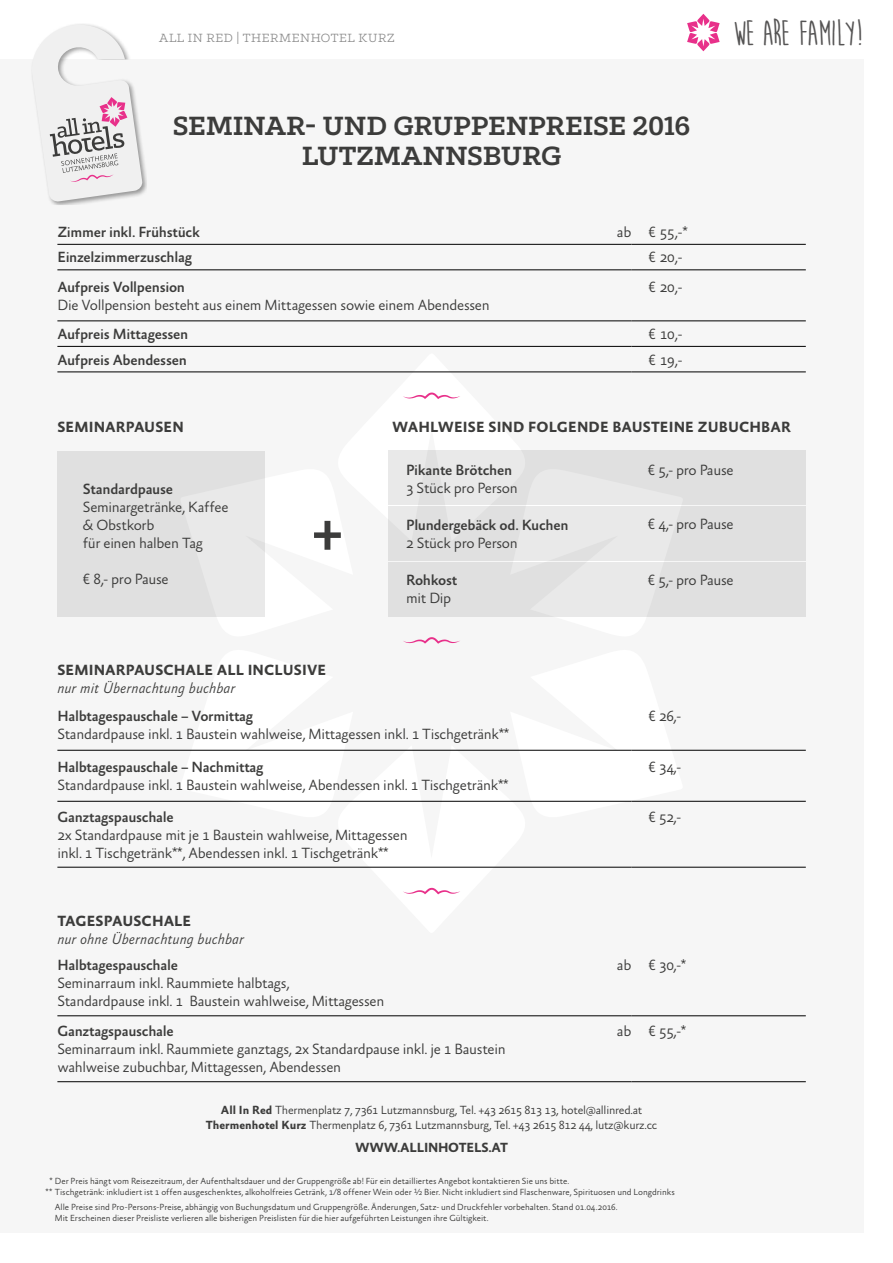
<style>
.page{position:relative;width:893px;height:1263px;background:#fff}
.page>*{position:absolute;margin:0;border:0;box-sizing:border-box;transform-origin:0 0}
.t1{font:500 63.45px "Absara Sans";color:#3c3c3b}
.t2{font:700 36.3px "Moon Flower";letter-spacing:-.05em;color:#555454}
.t3{font:700 30px/30px "Klinic Slab";letter-spacing:-.01em;color:#3c3c3b;text-align:center}
.t4{font:300 15px/18px "Absara Sans";letter-spacing:-.02em;color:#3c3c3b}
.t5{font:500 15px "Absara Sans";letter-spacing:-.02em;color:#3c3c3b}
.t6{font:700 15px "Absara Sans";letter-spacing:.005em;color:#3c3c3b}
.t7{font:italic 300 15px "Absara Sans";color:#3c3c3b}
.t8{font:13.5px "Klinic Slab";letter-spacing:.04em;color:#878787}
.t9{font:700 13.5px "Absara Sans";letter-spacing:-.02em;color:#3c3c3b}
.t10{font:300 12px/15px "Absara Sans";letter-spacing:-.02em;color:#3c3c3b;text-align:center}
.t11{font:300 9px/10.8px "Absara Sans";color:#3c3c3b}
.s1{font-weight:700}
</style>
<div class="page">
<div style="left:0;top:60px;width:863px;height:1173px;background:#f6f6f6"></div>
<svg style="left:180px;top:371px;width:503px;height:524px"></svg>
<div style="left:57px;top:451px;width:208px;height:166px;background:#e0e0e0"></div>
<div style="left:389px;top:451px;width:417px;height:54px;background:#e0e0e0"></div>
<div style="left:389px;top:563px;width:417px;height:54px;background:#e0e0e0"></div>
<div style="left:389px;top:507px;width:417px;height:54px;background:#e0e0e0"></div>
<svg style="left:687px;top:14px;width:33px;height:37px"></svg>
<hr style="left:57px;top:244px;width:574px;height:1px;background:#000">
<hr style="left:631px;top:244px;width:175px;height:1px;background:#000">
<hr style="left:57px;top:270px;width:574px;height:1px;background:#000">
<hr style="left:631px;top:270px;width:175px;height:1px;background:#000">
<hr style="left:57px;top:321px;width:574px;height:1px;background:#000">
<hr style="left:631px;top:321px;width:175px;height:1px;background:#000">
<hr style="left:57px;top:346px;width:574px;height:1px;background:#000">
<hr style="left:631px;top:346px;width:175px;height:1px;background:#000">
<hr style="left:57px;top:372px;width:574px;height:1px;background:#000">
<hr style="left:631px;top:372px;width:175px;height:1px;background:#000">
<svg style="left:403px;top:393px;width:57px;height:6px"></svg>
<svg style="left:403px;top:637px;width:57px;height:7px"></svg>
<hr style="left:57px;top:750px;width:574px;height:1px;background:#000">
<hr style="left:631px;top:750px;width:175px;height:1px;background:#000">
<hr style="left:57px;top:801px;width:574px;height:1px;background:#000">
<hr style="left:631px;top:801px;width:175px;height:1px;background:#000">
<hr style="left:57px;top:867px;width:574px;height:1px;background:#000">
<hr style="left:631px;top:867px;width:175px;height:1px;background:#000">
<svg style="left:403px;top:888px;width:57px;height:6px"></svg>
<hr style="left:57px;top:1015px;width:574px;height:1px;background:#000">
<hr style="left:631px;top:1015px;width:175px;height:1px;background:#000">
<hr style="left:57px;top:1081px;width:574px;height:1px;background:#000">
<hr style="left:631px;top:1081px;width:175px;height:1px;background:#000">
<div style="left:30px;top:23px;width:117px;height:182px;background:#000;opacity:.4"></div>
<svg style="left:30px;top:23px;width:113px;height:179px"></svg>
<p class="t8" style="left:159px;top:29px;width:237px">ALL IN RED | THERMENHOTEL KURZ</p>
<h3 class="t3" style="left:173px;top:110px;width:519px">SEMINAR- UND GRUPPENPREISE 2016<br>LUTZMANNSBURG</h3>
<p class="t5" style="left:57px;top:224px;width:144px">Zimmer inkl. Frühstück</p>
<p class="t4" style="left:617px;top:224px;width:73px">ab € 55,-*</p>
<p class="t5" style="left:57px;top:250px;width:136px">Einzelzimmerzuschlag</p>
<p class="t4" style="left:648px;top:249px;width:36px">€ 20,-</p>
<p class="t5" style="left:57px;top:279px;width:129px">Aufpreis Vollpension</p>
<p class="t4" style="left:57px;top:296px;width:434px">Die Vollpension besteht aus einem Mittagessen sowie einem Abendessen</p>
<p class="t4" style="left:648px;top:278px;width:36px">€ 20,-</p>
<p class="t5" style="left:57px;top:326px;width:132px">Aufpreis Mittagessen</p>
<p class="t4" style="left:648px;top:326px;width:36px">€ 10,-</p>
<p class="t5" style="left:57px;top:352px;width:131px">Aufpreis Abendessen</p>
<p class="t4" style="left:648px;top:351px;width:36px">€ 19,-</p>
<h2 class="t2" style="left:732px;top:14px;width:132px">WE ARE FAMILY!</h2>
<p class="t6" style="left:57px;top:419px;width:128px">SEMINARPAUSEN</p>
<p class="t6" style="left:392px;top:419px;width:400px">WAHLWEISE SIND FOLGENDE BAUSTEINE ZUBUCHBAR</p>
<p class="t5" style="left:83px;top:481px;width:92px">Standardpause</p>
<p class="t4" style="left:83px;top:499px;width:147px">Seminargetränke, Kaffee &amp; Obstkorb<br>für einen halben Tag</p>
<p class="t4" style="left:83px;top:571px;width:87px">€ 8,- pro Pause</p>
<p class="t5" style="left:406px;top:462px;width:108px">Pikante Brötchen</p>
<p class="t4" style="left:406px;top:480px;width:113px">3 Stück pro Person</p>
<p class="t4" style="left:648px;top:462px;width:87px">€ 5,- pro Pause</p>
<h1 class="t1" style="left:312px;top:496px;width:33px">+</h1>
<p class="t5" style="left:406px;top:517px;width:164px">Plundergebäck od. Kuchen</p>
<p class="t4" style="left:406px;top:535px;width:113px">2 Stück pro Person</p>
<p class="t4" style="left:648px;top:516px;width:87px">€ 4,- pro Pause</p>
<p class="t5" style="left:406px;top:573px;width:53px">Rohkost</p>
<p class="t4" style="left:406px;top:590px;width:47px">mit Dip</p>
<p class="t4" style="left:648px;top:572px;width:87px">€ 5,- pro Pause</p>
<p class="t6" style="left:57px;top:662px;width:170px">SEMINARPAUSCHALE ALL</p>
<p class="t6" style="left:248px;top:662px;width:10px">INCLU</p>
<p class="t6" style="left:294px;top:662px;width:32px">SIVE</p>
<p class="t7" style="left:57px;top:680px;width:180px">nur mit Übernachtung buchbar</p>
<p class="t5" style="left:57px;top:708px;width:197px">Halbtagespauschale – Vormittag</p>
<p class="t4" style="left:57px;top:726px;width:453px">Standardpause inkl. 1 Baustein wahlweise, Mittagessen inkl. 1 Tischgetränk**</p>
<p class="t5" style="left:57px;top:759px;width:208px">Halbtagespauschale – Nachmittag</p>
<p class="t4" style="left:57px;top:777px;width:453px">Standardpause inkl. 1 Baustein wahlweise, Abendessen inkl. 1 Tischgetränk**</p>
<p class="t5" style="left:57px;top:809px;width:118px">Ganztagspauschale</p>
<p class="t4" style="left:57px;top:826px;width:352px">2x Standardpause mit je 1 Baustein wahlweise, Mittagessen inkl. 1 Tischgetränk**, Abendessen inkl. 1 Tischgetränk**</p>
<p class="t4" style="left:648px;top:708px;width:34px">€ 26,-</p>
<p class="t4" style="left:648px;top:759px;width:34px">€ 34,-</p>
<p class="t4" style="left:648px;top:808px;width:34px">€ 52,-</p>
<p class="t6" style="left:57px;top:913px;width:135px">TAGESPAUSCHALE</p>
<p class="t7" style="left:57px;top:931px;width:188px">nur ohne Übernachtung buchbar</p>
<p class="t5" style="left:57px;top:957px;width:122px">Halbtagespauschale</p>
<p class="t4" style="left:617px;top:957px;width:16px">ab</p>
<p class="t4" style="left:57px;top:975px;width:328px">Seminarraum inkl. Raummiete halbtags,<br>Standardpause inkl. 1 Baustein wahlweise, Mittagessen</p>
<p class="t5" style="left:57px;top:1023px;width:118px">Ganztagspauschale</p>
<p class="t4" style="left:617px;top:1023px;width:16px">ab</p>
<p class="t4" style="left:57px;top:1041px;width:450px">Seminarraum inkl. Raummiete ganztags, 2x Standardpause inkl. je 1 Baustein wahlweise zubuchbar, Mittagessen, Abendessen</p>
<p class="t4" style="left:648px;top:957px;width:39px">€ 30,-*</p>
<p class="t4" style="left:648px;top:1023px;width:39px">€ 55,-*</p>
<p class="t10" style="left:206px;top:1103px;width:453px"><span class="s1">ALL I N RED</span> Thermenplatz 7, 7361 Lutzmannsburg, Tel. +43 2615 813 13, hotel@allinred.at<br><span class="s1">THERMENHOTEL KURZ</span> Thermenplatz 6, 7361 Lutzmannsburg, Tel. +43 2615 812 44, lutz@kurz.cc</p>
<p class="t9" style="left:355px;top:1140px;width:16px">WWW</p>
<p class="t9" style="left:397px;top:1140px;width:112px">.ALLINHOTELS.AT</p>
<p class="t11" style="left:45px;top:1176px;width:631px;text-indent:4px">* Der Preis hängt vom Reisezeitraum, der Aufenthaltsdauer und der Gruppengröße ab! Für ein detailliertes Angebot kontaktieren Sie uns bitte.<br>** Tischgetränk: inkludiert ist 1 offen ausgeschenktes, alkoholfreies Getränk, 1/8 offener Wein oder ½ Bier. Nicht inkludiert sind Flaschenware, Spirituosen und Longdrinks</p>
<p class="t11" style="left:55px;top:1202px;width:564px">Alle Preise sind Pro-Persons-Preise, abhängig von Buchungsdatum und Gruppengröße. Änderungen, Satz- und Druckfehler vorbehalten. Stand 01.04.2016.<br>Mit Erscheinen dieser Preisliste verlieren alle bisherigen Preislisten für die hier aufgeführten Leistungen ihre Gültigkeit.</p>
</div>
